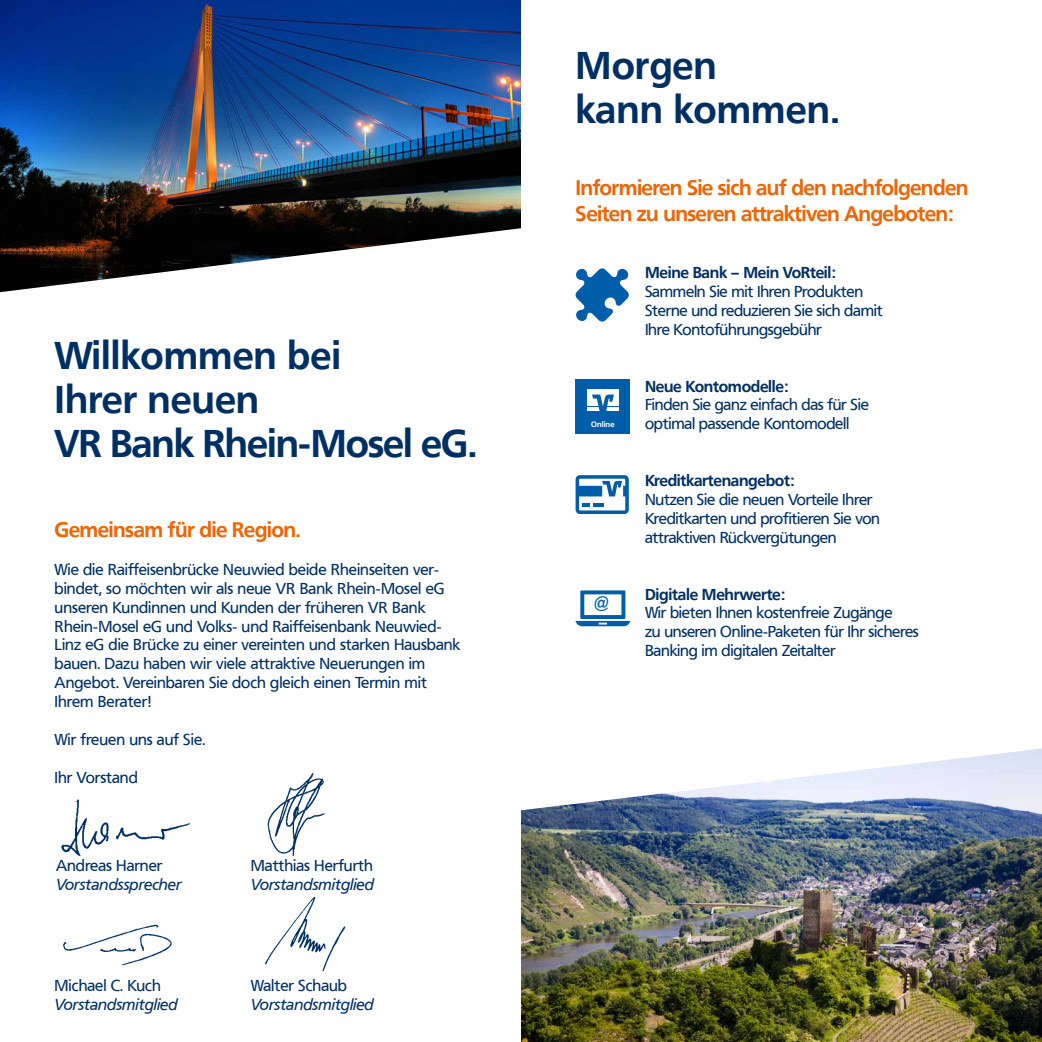
<style>
.page{position:relative;width:1042px;height:1042px;background:#fff}
.page>*{position:absolute;margin:0;border:0;box-sizing:border-box;transform-origin:0 0}
.t1{font:700 38.5px/43.8px "Frutiger VR";color:#003063}
.t2{font:700 21px/26.2px "Frutiger VR";letter-spacing:-.03em;color:#ec6608}
.t3{font:700 17.85px "Frutiger VR";color:#005da9}
.t4{font:15.75px/18.9px "Frutiger VR";letter-spacing:-.005em;color:#003063}
.t5{font:700 15.75px "Frutiger VR";letter-spacing:-.02em;color:#003063}
.t6{font:italic 15.75px "Frutiger VR";letter-spacing:-.005em;color:#003063}
.t7{font:700 7.7px "Frutiger VR";color:#fff}
</style>
<div class="page">
<img style="left:521px;top:748px;width:521px;height:294px">
<svg style="left:575px;top:268px;width:54px;height:54px"></svg>
<div style="left:575px;top:379px;width:55px;height:55px;background:#005da9"></div>
<div style="left:587px;top:390px;width:32px;height:16px;background:#fff"></div>
<hr style="left:587px;top:407px;width:32px;height:4px;background:#fff">
<svg style="left:592px;top:394px;width:22px;height:17px"></svg>
<svg style="left:575px;top:475px;width:54px;height:39px"></svg>
<svg style="left:575px;top:590px;width:55px;height:36px"></svg>
<img style="left:0;top:0;width:521px;height:292px">
<img style="left:265px;top:896px;width:81px;height:75px">
<img style="left:63px;top:924px;width:109px;height:42px">
<img style="left:62px;top:800px;width:127px;height:55px">
<img style="left:267px;top:773px;width:58px;height:83px">
<h1 class="t1" style="left:55px;top:334px;width:424px">Willkommen bei<br>Ihrer neuen<br>VR Bank Rhein-Mosel eG.</h1>
<h2 class="t2" style="left:55px;top:517px;width:248px">Gemeinsam für die Region.</h2>
<p class="t4" style="left:55px;top:560px;width:407px">Wie die Raiffeisenbrücke Neuwied beide Rheinseiten ver&shy;bindet, so möchten wir als neue VR Bank Rhein-Mosel eG unseren Kundinnen und Kunden der früheren VR Bank Rhein-Mosel eG und Volks- und Raiffeisenbank Neuwied-Linz eG die Brücke zu einer vereinten und starken Hausbank bauen. Dazu haben wir viele attraktive Neuerungen im Angebot. Vereinbaren Sie doch gleich einen Termin mit Ihrem Berater!</p>
<p class="t4" style="left:55px;top:730px;width:152px">Wir freuen uns auf Sie.</p>
<p class="t4" style="left:55px;top:768px;width:85px">Ihr Vorstand</p>
<p class="t4" style="left:56px;top:856px;width:108px">Andreas Harner</p>
<p class="t6" style="left:56px;top:875px;width:127px">Vorstandssprecher</p>
<p class="t4" style="left:55px;top:976px;width:108px">Michael C. Kuch</p>
<p class="t6" style="left:55px;top:995px;width:124px">Vorstandsmitglied</p>
<p class="t4" style="left:251px;top:856px;width:124px">Matthias Herfurth</p>
<p class="t6" style="left:251px;top:875px;width:124px">Vorstandsmitglied</p>
<p class="t4" style="left:251px;top:976px;width:98px">Walter Schaub</p>
<p class="t6" style="left:251px;top:995px;width:124px">Vorstandsmitglied</p>
<h1 class="t1" style="left:575px;top:44px;width:265px">Morgen<br>kann kommen.</h1>
<h2 class="t2" style="left:575px;top:175px;width:394px">Informieren Sie sich auf den nachfolgenden<br>Seiten zu unseren attraktiven Angeboten:</h2>
<p class="t5" style="left:645px;top:263px;width:192px">Meine Bank – Mein VoRteil:</p>
<p class="t4" style="left:645px;top:282px;width:239px">Sammeln Sie mit Ihren Produkten<br>Sterne und reduzieren Sie sich damit<br>Ihre Kontoführungsgebühr</p>
<p class="t7" style="left:591px;top:419px;width:25px">Online</p>
<p class="t3" style="left:593px;top:592px;width:17px">@</p>
<p class="t5" style="left:645px;top:377px;width:145px">Neue Kontomodelle:</p>
<p class="t4" style="left:645px;top:396px;width:225px">Finden Sie ganz einfach das für Sie optimal passende Kontomodell</p>
<p class="t5" style="left:645px;top:471px;width:151px">Kreditkartenangebot:</p>
<p class="t4" style="left:645px;top:490px;width:236px">Nutzen Sie die neuen Vorteile Ihrer<br>Kreditkarten und profitieren Sie von attraktiven Rückvergütungen</p>
<p class="t5" style="left:645px;top:584px;width:142px">Digitale Mehrwerte:</p>
<p class="t4" style="left:645px;top:604px;width:275px">Wir bieten Ihnen kostenfreie Zugänge<br>zu unseren Online-Paketen für Ihr sicheres<br>Banking im digitalen Zeitalter</p>
</div>
